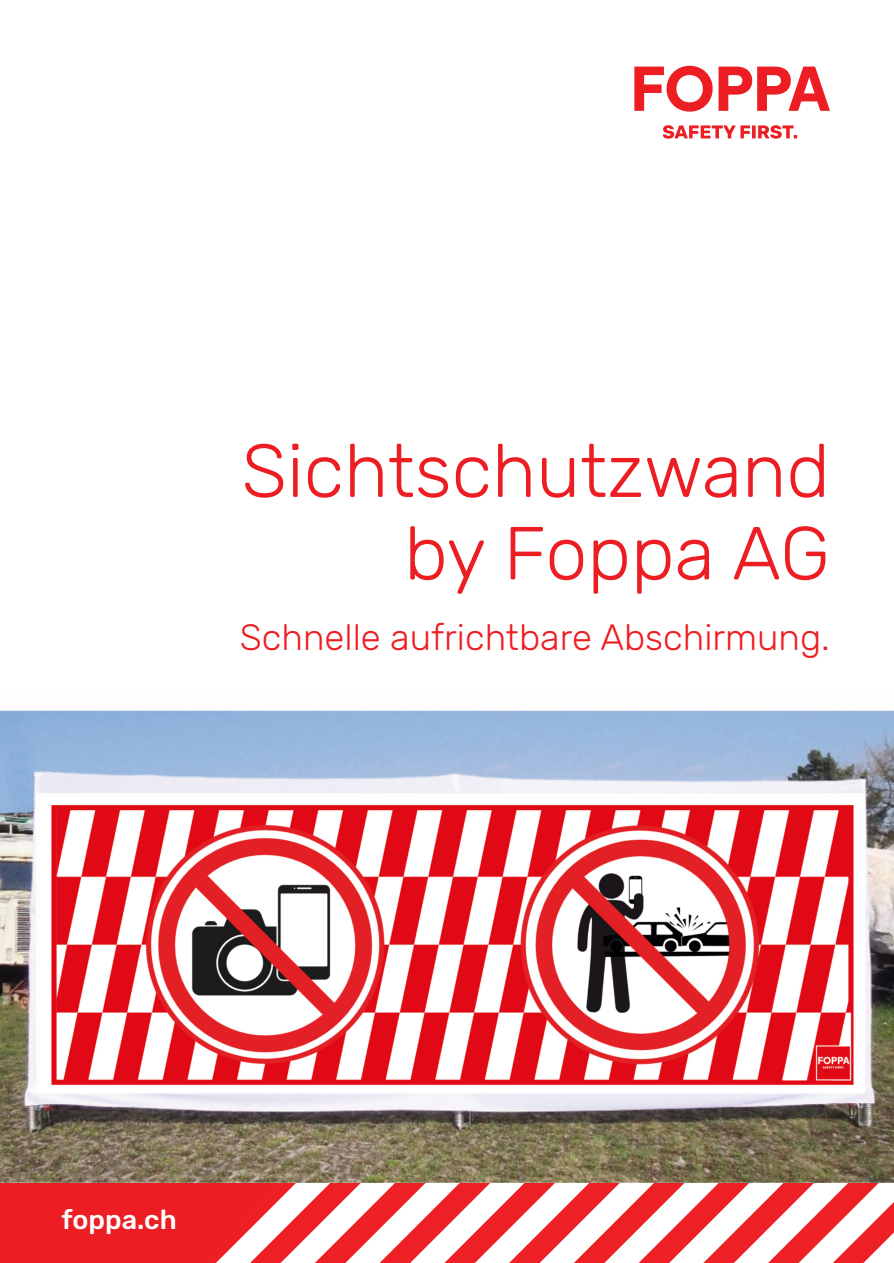
<style>
.page{position:relative;width:894px;height:1263px;background:#fff}
.page>*{position:absolute;margin:0;border:0;box-sizing:border-box;transform-origin:0 0}
.t1{font:300 75px/82.5px "Rubik";color:#ed1e23;text-align:right}
.t2{font:300 36.45px "Rubik";color:#ed1e23}
.t3{font:500 27px "Rubik";color:#fff}
</style>
<div class="page">
<svg style="left:634px;top:66px;width:195px;height:46px"></svg>
<svg style="left:662px;top:125px;width:134px;height:14px"></svg>
<svg style="left:0;top:1182px;width:893px;height:81px"></svg>
<img style="left:0;top:710px;width:893px;height:472px">
<h1 class="t1" style="left:241px;top:430px;width:589px">Sichtschutzwand by Foppa AG</h1>
<p class="t2" style="left:240px;top:616px;width:591px">Schnelle aufrichtbare Abschirmung.</p>
<p class="t3" style="left:61px;top:1203px;width:117px">foppa.ch</p>
</div>
